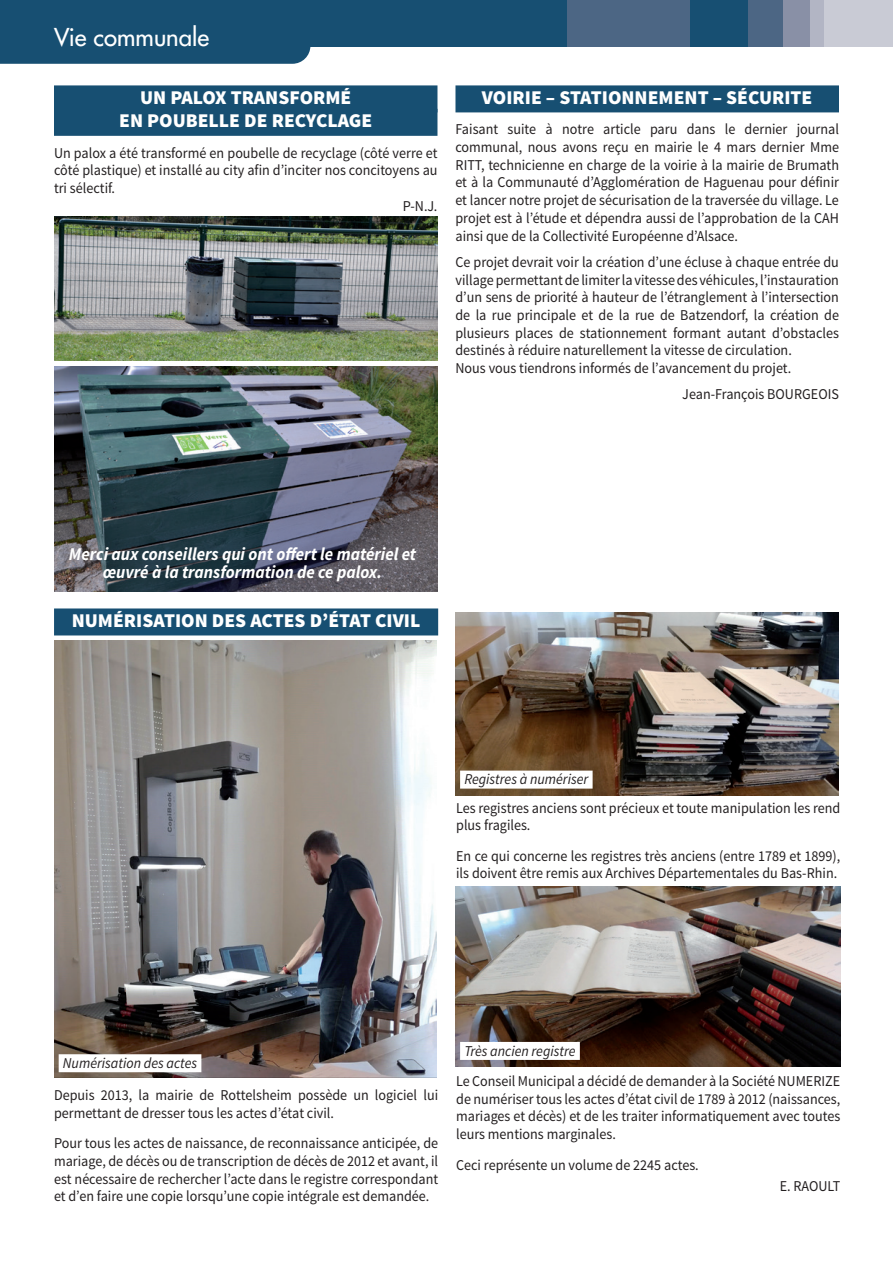
<style>
.page{position:relative;width:893px;height:1263px;background:#fff}
.page>*{position:absolute;margin:0;border:0;box-sizing:border-box;transform-origin:0 0}
.t1{font:24px "Futura";color:#fff}
.t2{font:900 19.5px/23.4px "Source Sans Pro";color:#fff;text-align:center}
.t3{font:italic 700 18px/17.7px "Source Sans Pro";color:#fff;text-align:center;scale:.94 1}
.t4{font:15px/17.7px "Source Sans Pro";color:#231f20;scale:.94 1}
.t5{font:italic 15px "Source Sans Pro";color:#231f20;scale:.94 1}
</style>
<div class="page">
<div style="left:54px;top:85px;width:383px;height:27px;background:#174f72"></div>
<div style="left:54px;top:109px;width:383px;height:27px;background:#174f72"></div>
<div style="left:455px;top:85px;width:384px;height:27px;background:#174f72"></div>
<div style="left:0;top:0;width:662px;height:47px;background:#174f72"></div>
<div style="left:763px;top:0;width:130px;height:47px;background:#c9cbd5"></div>
<div style="left:688px;top:0;width:60px;height:47px;background:#174f72"></div>
<div style="left:568px;top:0;width:122px;height:47px;background:#4c6684"></div>
<div style="left:748px;top:0;width:36px;height:47px;background:#4c6684"></div>
<div style="left:784px;top:0;width:26px;height:47px;background:#8990a6"></div>
<div style="left:810px;top:0;width:14px;height:47px;background:#b2b5c4"></div>
<svg style="left:0;top:47px;width:310px;height:17px;background:#1c5375"></svg>
<img style="left:54px;top:217px;width:384px;height:144px">
<img style="left:54px;top:366px;width:384px;height:225px">
<div style="left:54px;top:608px;width:384px;height:27px;background:#174f72"></div>
<img style="left:455px;top:887px;width:385px;height:179px">
<img style="left:455px;top:612px;width:384px;height:184px">
<img style="left:54px;top:641px;width:383px;height:437px">
<div style="left:59px;top:1054px;width:142px;height:18px;background:#fff"></div>
<div style="left:460px;top:771px;width:133px;height:18px;background:#fff"></div>
<div style="left:460px;top:1042px;width:120px;height:18px;background:#fff"></div>
<h1 class="t1" style="left:54px;top:22px;width:157px">Vie communale</h1>
<h2 class="t2" style="left:119px;top:87px;width:255px">UN PALOX TRANSFORMÉ<br>EN POUBELLE DE RECYCLAGE</h2>
<p class="t4" style="left:54px;top:144px;width:409px">Un palox a été transformé en poubelle de recyclage (côté verre et</p>
<p class="t4" style="left:54px;top:162px;width:410px">côté plastique) et installé au city afin d’inciter nos concitoyens au</p>
<p class="t4" style="left:54px;top:180px;width:66px">tri sélectif.</p>
<p class="t4" style="left:403px;top:197px;width:38px">P-N.J.</p>
<h2 class="t2" style="left:482px;top:87px;width:332px">VOIRIE – STATIONNEMENT – SÉCURITE</h2>
<p class="t4" style="left:455px;top:121px;width:409px;text-align:justify">Faisant suite à notre article paru dans le dernier journal communal, nous avons reçu en mairie le 4 mars dernier Mme RITT, technicienne en charge de la voirie à la mairie de Brumath et à la Communauté d’Agglomération de Haguenau pour définir et lancer notre projet de sécurisation de la traversée du village. Le projet est à l’étude et dépendra aussi de l’approbation de la CAH ainsi que de la Collectivité Européenne d’Alsace.</p>
<p class="t4" style="left:455px;top:253px;width:409px">Ce projet devrait voir la création d’une écluse à chaque entrée du village permettant de limiter la vitesse des véhicules, l’instauration d’un sens de priorité à hauteur de l’étranglement à l’intersection de la rue principale et de la rue de Batzendorf, la création de plusieurs places de stationnement formant autant d’obstacles destinés à réduire naturellement la vitesse de circulation.<br>Nous vous tiendrons informés de l’avancement du projet.</p>
<p class="t4" style="left:682px;top:386px;width:168px">Jean-François BOURGEOIS</p>
<p class="t3" style="left:69px;top:545px;width:371px">Merci aux conseillers qui ont offert le matériel et œuvré à la transformation de ce palox.</p>
<h2 class="t2" style="left:72px;top:610px;width:350px">NUMÉRISATION DES ACTES D’ÉTAT CIVIL</h2>
<p class="t5" style="left:464px;top:770px;width:133px">Registres à numériser</p>
<p class="t4" style="left:456px;top:799px;width:410px">Les registres anciens sont précieux et toute manipulation les rend plus fragiles.</p>
<p class="t4" style="left:456px;top:847px;width:410px">En ce qui concerne les registres très anciens (entre 1789 et 1899), ils doivent être remis aux Archives Départementales du Bas-Rhin.</p>
<p class="t5" style="left:63px;top:1054px;width:144px">Numérisation des actes</p>
<p class="t4" style="left:54px;top:1086px;width:410px">Depuis 2013, la mairie de Rottelsheim possède un logiciel lui permettant de dresser tous les actes d’état civil.</p>
<p class="t4" style="left:54px;top:1134px;width:410px;text-align:justify">Pour tous les actes de naissance, de reconnaissance anticipée, de mariage, de décès ou de transcription de décès de 2012 et avant, il est nécessaire de rechercher l’acte dans le registre correspondant et d’en faire une copie lorsqu’une copie intégrale est demandée.</p>
<p class="t5" style="left:464px;top:1041px;width:120px">Très ancien registre</p>
<p class="t4" style="left:456px;top:1072px;width:410px;text-align:justify">Le Conseil Municipal a décidé de demander à la Société NUMERIZE de numériser tous les actes d’état civil de 1789 à 2012 (naissances, mariages et décès) et de les traiter informatiquement avec toutes leurs mentions marginales.</p>
<p class="t4" style="left:456px;top:1156px;width:260px">Ceci représente un volume de 2245 actes.</p>
<p class="t4" style="left:780px;top:1178px;width:66px">E. RAOULT</p>
</div>
